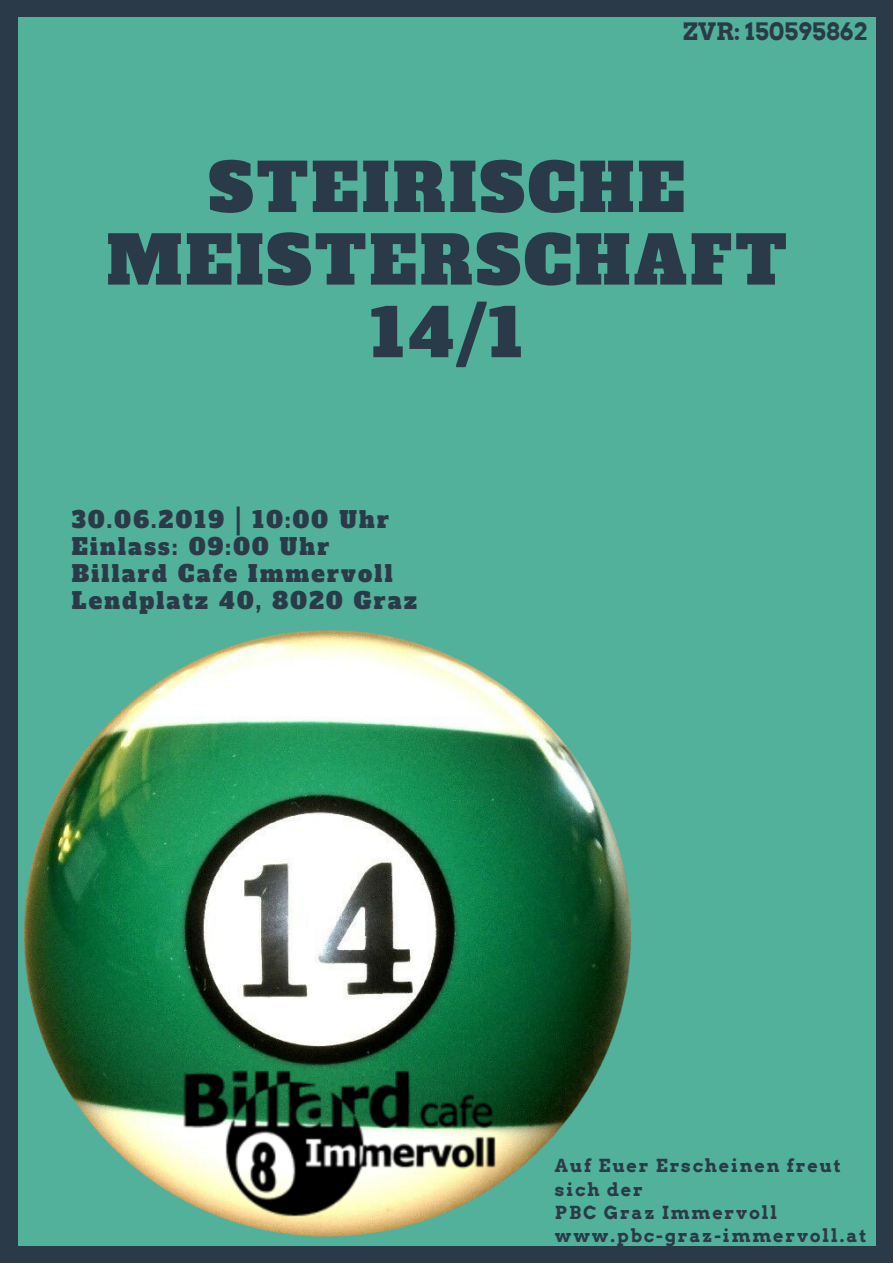
<style>
.page{position:relative;width:893px;height:1263px;background:#fff}
.page>*{position:absolute;margin:0;border:0;box-sizing:border-box;transform-origin:0 0}
.t1{font:66px/72.6px "Alfa Slab One";letter-spacing:.05em;color:#2b3a49;text-align:center}
.t2{font:700 24px "Arvo";color:#2b3a49}
.t3{font:22.5px/27px "Alfa Slab One";letter-spacing:.1em;color:#2b3a49}
.t4{font:700 18px/23.1px "Arvo";letter-spacing:.1em;color:#2b3a49}
</style>
<div class="page">
<div style="left:0;top:0;width:893px;height:1263px;background:linear-gradient(to right,#2b3a49,#2b3a49)"></div>
<div style="left:18px;top:18px;width:857px;height:1228px;background:#52b19a"></div>
<img style="left:24px;top:630px;width:607px;height:607px">
<p class="t2" style="left:683px;top:17px;width:186px">ZVR: 150595862</p>
<h1 class="t1" style="left:107px;top:152px;width:681px">STEIRISCHE<br>MEISTERSCHAFT<br>14/1</h1>
<p class="t3" style="left:72px;top:506px;width:346px">30.06.2019 | 10:00 Uhr<br>Einlass: 09:00 Uhr<br>Billard Cafe Immervoll<br>Lendplatz 40, 8020 Graz</p>
<p class="t4" style="left:555px;top:1154px;width:313px">Auf Euer Erscheinen freut sich der<br>PBC Graz Immervoll www.pbc-graz-immervoll.at</p>
</div>
